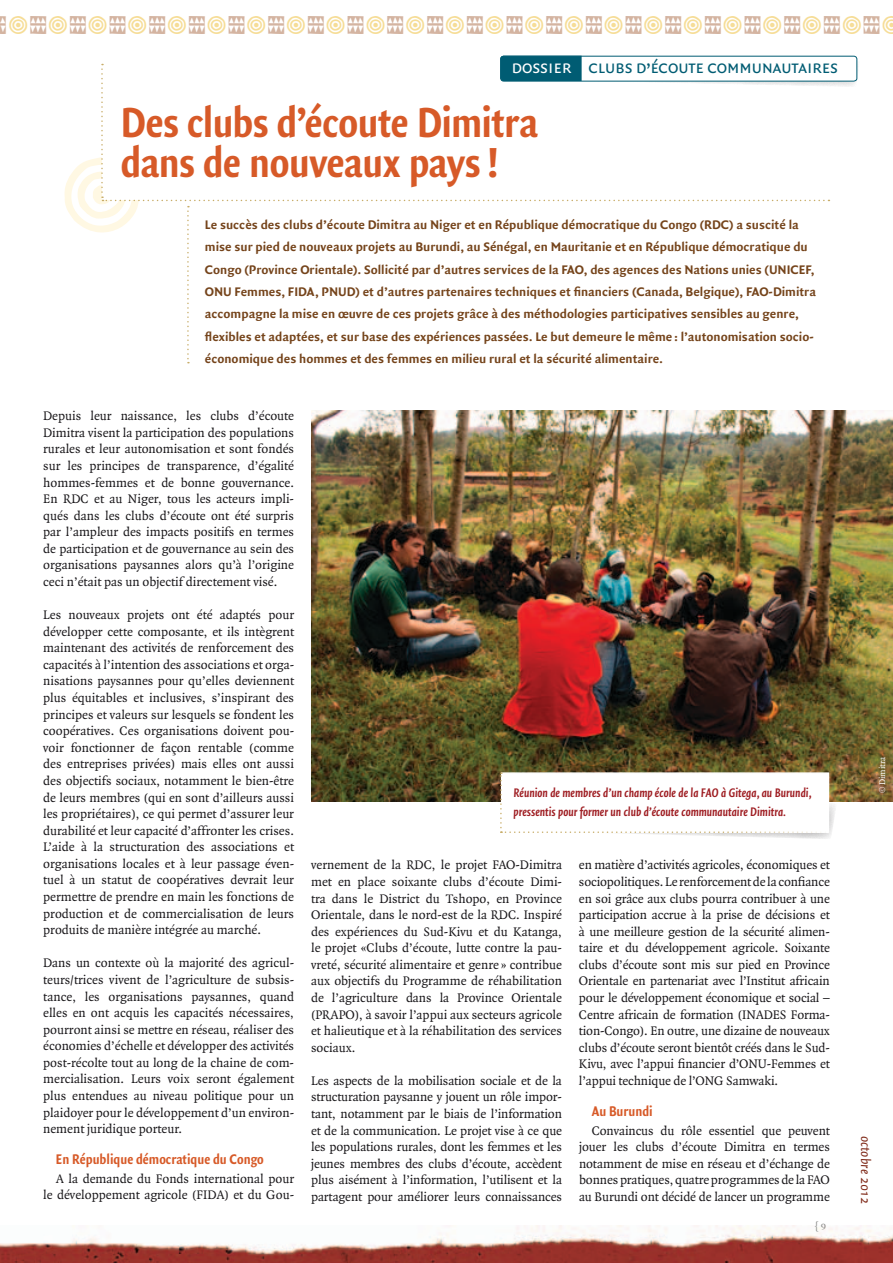
<style>
.page{position:relative;width:893px;height:1263px;background:#fff}
.page>*{position:absolute;margin:0;border:0;box-sizing:border-box;transform-origin:0 0}
.t1{font:700 45px/40.5px "Quadraat Sans Con";letter-spacing:-.01em;color:#d75a28}
.t2{font:18.9px "Quadraat Sans Caps";letter-spacing:-.01em;color:#005c73}
.t3{font:700 15px "Quadraat Sans Con";color:#d75a28}
.t4{font:italic 14.25px "Quadraat Sans";color:#7f2918}
.t5{font:13.35px/16.6px "Quadraat";color:#1a181b;text-align:justify}
.t6{font:700 13.35px/22.5px "Quadraat Sans";color:#75441b}
.t7{font:italic 700 13.35px/18.8px "Quadraat Sans Con";color:#9e1d22}
.t8{font:10.5px "Quadraat Small Caps";color:#878886}
.t9{font:9px "Quadraat";color:#fff}
.s1{color:#fff}
</style>
<div class="page">
<img style="left:0;top:1225px;width:893px;height:38px">
<img style="left:311px;top:410px;width:582px;height:391px">
<svg style="left:500px;top:772px;width:337px;height:67px"></svg>
<svg style="left:64px;top:55px;width:794px;height:308px"></svg>
<h2 class="t2" style="left:511px;top:56px;width:328px"><span class="s1">dossier</span> clubs d’écoute communautaires</h2>
<h1 class="t1" style="left:121px;top:103px;width:419px">Des clubs d’écoute Dimitra dans de nouveaux pays!</h1>
<p class="t6" style="left:205px;top:213px;width:613px">Le succès des clubs d’écoute Dimitra au Niger et en République démocratique du Congo (RDC) a suscité la mise sur pied de nouveaux projets au Burundi, au Sénégal, en Mauritanie et en République démocratique du Congo (Province Orientale). Sollicité par d’autres services de la FAO, des agences des Nations unies (UNICEF, ONU Femmes, FIDA, PNUD) et d’autres partenaires techniques et financiers (Canada, Belgique), FAO-Dimitra accompagne la mise en œuvre de ces projets grâce à des méthodologies participatives sensibles au genre, flexibles et adaptées, et sur base des expériences passées. Le but demeure le même : l’autonomisation socio&shy;économique des hommes et des femmes en milieu rural et la sécurité alimentaire.</p>
<p class="t5" style="left:43px;top:408px;width:252px">Depuis leur naissance, les clubs d’écoute Dimitra visent la participation des populations rurales et leur autonomisation et sont fondés sur les principes de transparence, d’égalité hommes-femmes et de bonne gouvernance.<br>En RDC et au Niger, tous les acteurs impli&shy;qués dans les clubs d’écoute ont été surpris par l’ampleur des impacts positifs en termes de participation et de gouvernance au sein des organisations paysannes alors qu’à l’origine ceci n’était pas un objectif directement visé.</p>
<p class="t5" style="left:43px;top:607px;width:252px">Les nouveaux projets ont été adaptés pour développer cette composante, et ils intègrent maintenant des activités de renforcement des capacités à l’intention des associations et orga&shy;nisations paysannes pour qu’elles deviennent plus équitables et inclusives, s’inspirant des principes et valeurs sur lesquels se fondent les coopératives. Ces organisations doivent pou&shy;voir fonctionner de façon rentable (comme des entreprises privées) mais elles ont aussi des objectifs sociaux, notamment le bien-être de leurs membres (qui en sont d’ailleurs aussi les propriétaires), ce qui permet d’assurer leur durabilité et leur capacité d’affronter les crises.<br>L’aide à la structuration des associations et organisations locales et à leur passage éven&shy;tuel à un statut de coopératives devrait leur permettre de prendre en main les fonctions de production et de commercialisation de leurs produits de manière intégrée au marché.</p>
<p class="t5" style="left:43px;top:955px;width:252px">Dans un contexte où la majorité des agricul&shy;teurs/trices vivent de l’agriculture de subsis&shy;tance, les organisations paysannes, quand elles en ont acquis les capacités nécessaires, pourront ainsi se mettre en réseau, réaliser des économies d’échelle et développer des activités post-récolte tout au long de la chaine de com&shy;mercialisation. Leurs voix seront également plus entendues au niveau politique pour un plaidoyer pour le développement d’un environ&shy;nement juridique porteur.</p>
<p class="t3" style="left:56px;top:1150px;width:209px">En République démocratique du Congo</p>
<p class="t5" style="left:43px;top:1170px;width:252px;text-align:right">A la demande du Fonds international pour le développement agricole (FIDA) et du Gou-</p>
<p class="t7" style="left:514px;top:784px;width:299px">Réunion de membres d’un champ école de la FAO à Gitega, au Burundi, pressentis pour former un club d’écoute communautaire Dimitra.</p>
<p class="t5" style="left:311px;top:857px;width:252px">vernement de la RDC, le projet FAO-Dimitra met en place soixante clubs d’écoute Dimi&shy;tra dans le District du Tshopo, en Province Orientale, dans le nord-est de la RDC. Inspiré des expériences du Sud-Kivu et du Katanga, le projet «Clubs d’écoute, lutte contre la pau&shy;vreté, sécurité alimentaire et genre » contribue aux objectifs du Programme de réhabilitation de l’agriculture dans la Province Orientale (PRAPO), à savoir l’appui aux secteurs agricole et halieutique et à la réhabilitation des services sociaux.</p>
<p class="t5" style="left:311px;top:1073px;width:252px">Les aspects de la mobilisation sociale et de la structuration paysanne y jouent un rôle impor&shy;tant, notamment par le biais de l’information et de la communication. Le projet vise à ce que les populations rurales, dont les femmes et les jeunes membres des clubs d’écoute, accèdent plus aisément à l’information, l’utilisent et la partagent pour améliorer leurs connaissances</p>
<p class="t5" style="left:579px;top:857px;width:252px">en matière d’activités agricoles, économiques et sociopolitiques. Le renforcement de la confiance en soi grâce aux clubs pourra contribuer à une participation accrue à la prise de décisions et à une meilleure gestion de la sécurité alimen&shy;taire et du développement agricole. Soixante clubs d’écoute sont mis sur pied en Province Orientale en partenariat avec l’Institut africain pour le développement économique et social – Centre africain de formation (INADES Forma&shy;tion-Congo). En outre, une dizaine de nouveaux clubs d’écoute seront bientôt créés dans le Sud-Kivu, avec l’appui financier d’ONU-Femmes et l’appui technique de l’ONG Samwaki.</p>
<p class="t3" style="left:592px;top:1102px;width:63px">Au Burundi</p>
<p class="t5" style="left:579px;top:1122px;width:252px;text-indent:13px">Convaincus du rôle essentiel que peuvent jouer les clubs d’écoute Dimitra en termes notamment de mise en réseau et d’échange de bonnes pratiques, quatre programmes de la FAO au Burundi ont décidé de lancer un programme</p>
<p class="t8" style="left:815px;top:1220px;width:13px">{ 9</p>
<p class="t9" style="left:878px;top:793px;width:38px;rotate:-90deg">© Dimitra</p>
<p class="t4" style="left:873px;top:1135px;width:70px;rotate:90deg">octobre 2012</p>
</div>
